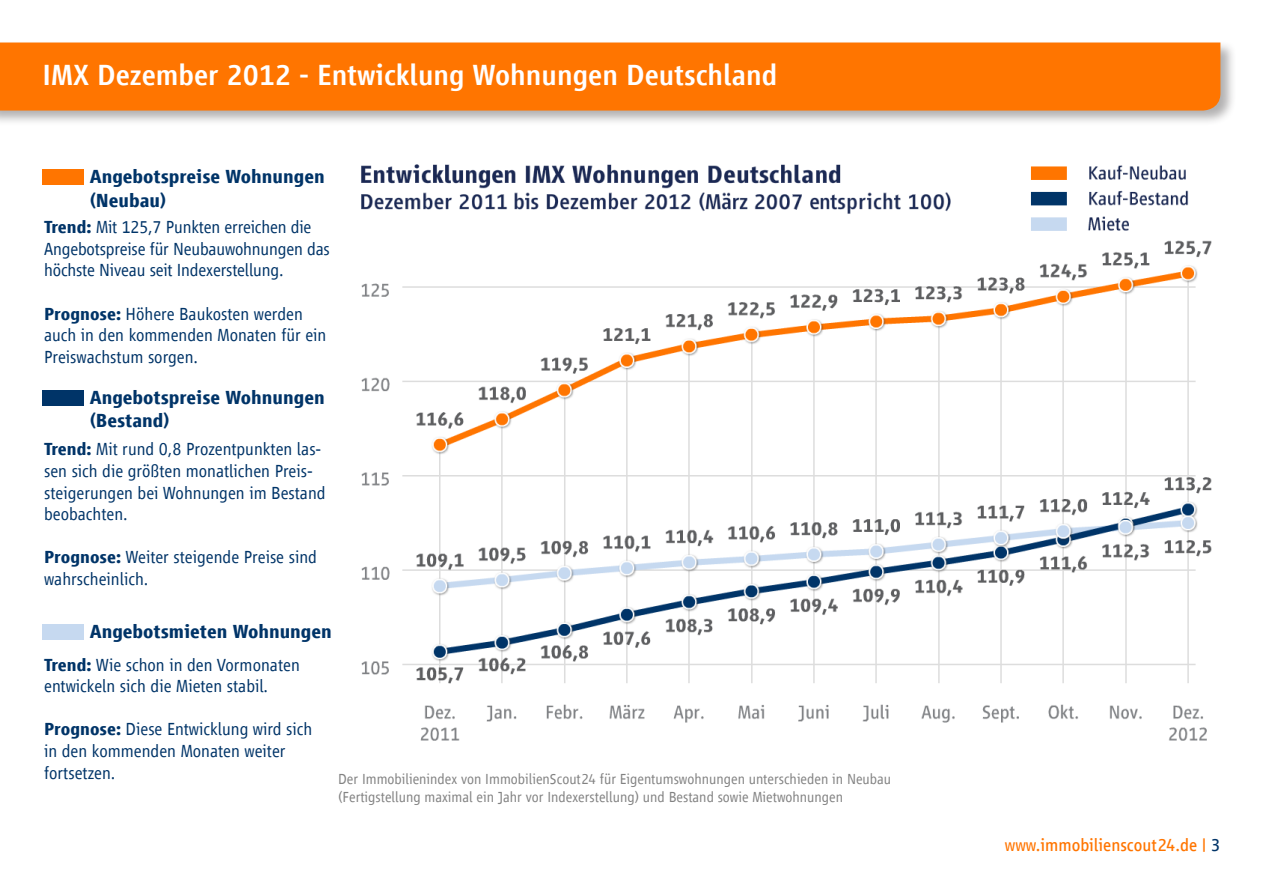
<style>
.page{position:relative;width:1263px;height:893px;background:#fff}
.page>*{position:absolute;margin:0;border:0;box-sizing:border-box;transform-origin:0 0}
.TitlePage{font:500 30px "Scout Vialog";color:#fff}
.t1{font:700 19.5px/23.4px "Scout Vialog";color:#003468}
.t2{font:300 18px/21.6px "Scout Vialog";color:#003468}
.t3{font:18px "Scout Vialog";color:#ff7500}
.t4{font:300 15px/18px "Scout Vialog";color:#828282}
.s1{font-weight:700}
.s2{color:#003468}
</style>
<div class="page">
<div style="left:0;top:40px;width:1236px;height:87px;background:#231f20;opacity:.35"></div>
<div style="left:0;top:43px;width:1220px;height:68px;background:#ff7500"></div>
<svg style="left:43px;top:169px;width:41px;height:16px"></svg>
<svg style="left:43px;top:624px;width:41px;height:16px"></svg>
<svg style="left:43px;top:390px;width:41px;height:16px"></svg>
<img style="left:361px;top:164px;width:851px;height:577px">
<p class="TitlePage" style="left:43px;top:59px;width:736px">IMX Dezember 2012 - Entwicklung Wohnungen Deutschland</p>
<p class="t1" style="left:90px;top:165px;width:237px">Angebotspreise Wohnungen (Neubau)</p>
<p class="t2" style="left:44px;top:216px;width:287px"><span class="s1">Trend:</span> Mit 125,7 Punkten erreichen die<br>Angebotspreise für Neubauwohnungen das höchste Niveau seit Indexerstellung.</p>
<p class="t2" style="left:44px;top:303px;width:284px"><span class="s1">Prognose:</span> Höhere Baukosten werden auch in den kommenden Monaten für ein<br>Preiswachstum sorgen.</p>
<p class="t1" style="left:90px;top:385px;width:237px">Angebotspreise Wohnungen (Bestand)</p>
<p class="t2" style="left:44px;top:439px;width:283px"><span class="s1">Trend:</span> Mit rund 0,8 Prozentpunkten las&shy;sen sich die größten monatlichen Preis&shy;steigerungen bei Wohnungen im Bestand beobachten.</p>
<p class="t2" style="left:44px;top:547px;width:274px"><span class="s1">Prognose:</span> Weiter steigende Preise sind wahrscheinlich.</p>
<p class="t1" style="left:90px;top:620px;width:244px">Angebotsmieten Wohnungen</p>
<p class="t2" style="left:44px;top:654px;width:257px"><span class="s1">Trend:</span> Wie schon in den Vormonaten entwickeln sich die Mieten stabil.</p>
<p class="t2" style="left:44px;top:719px;width:270px"><span class="s1">Prognose:</span> Diese Entwicklung wird sich in den kommenden Monaten weiter fortsetzen.</p>
<p class="t4" style="left:338px;top:770px;width:554px">Der Immobilienindex von ImmobilienScout24 für Eigentumswohnungen unterschieden in Neubau (Fertigstellung maximal ein Jahr vor Indexerstellung) und Bestand sowie Mietwohnungen</p>
<p class="t3" style="left:1005px;top:835px;width:217px">www.immobilienscout24.de | <span class="s2">3</span></p>
</div>
